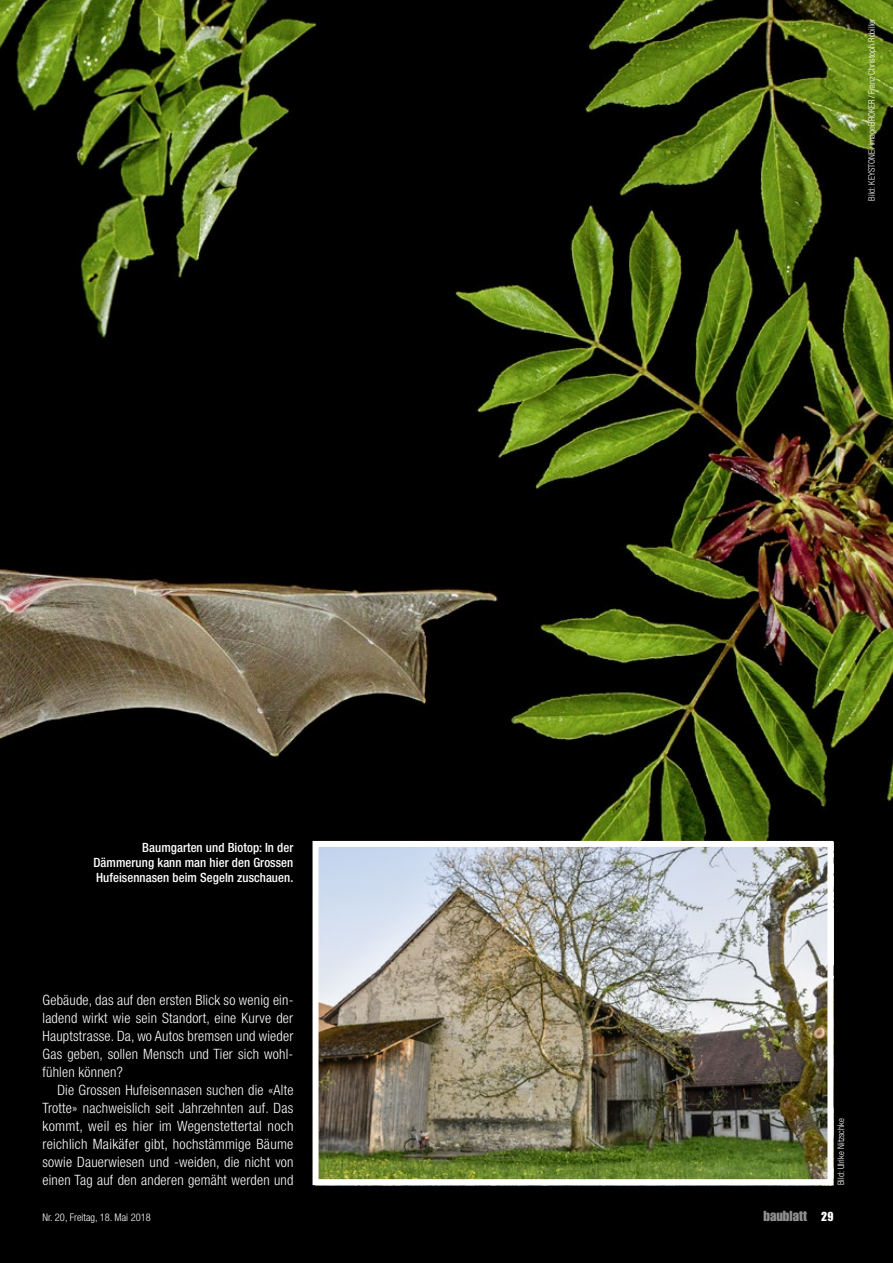
<style>
.page{position:relative;width:893px;height:1263px;background:#fff}
.page>*{position:absolute;margin:0;border:0;box-sizing:border-box;transform-origin:0 0}
.t1{font:300 condensed 14.25px/18px "Helvetica Neue LT Pro";letter-spacing:.015em;color:#fff;text-align:justify}
.t2{font:14.25px "Impact LT Std";color:#8f8f8f}
.t3{font:500 condensed 12.75px/15px "Helvetica Neue LT Pro";letter-spacing:.005em;color:#fff;text-align:justify}
.t4{font:300 condensed 10.5px "Helvetica Neue LT Pro";color:#fff}
.t5{font:300 condensed 9px "Helvetica Neue LT Pro";color:#fff}
.s1{font-size:12.75px;color:#fff}
</style>
<div class="page">
<img style="left:0;top:0;width:893px;height:1263px">
<img style="left:320px;top:848px;width:506px;height:330px">
<div style="left:313px;top:841px;width:520px;height:344px;border:6px solid #fff"></div>
<p class="t5" style="left:867px;top:201px;width:184px;rotate:-90deg">Bild: KEYSTONE /imageBROKER /Franz Christoph Robiller</p>
<p class="t3" style="left:93px;top:840px;width:201px;text-indent:49px">Baumgarten und Biotop: In der Dämmerung kann man hier den Grossen Hufeisennasen beim Segeln zuschauen.</p>
<p class="t1" style="left:43px;top:991px;width:252px">Gebäude, das auf den ersten Blick so wenig ein&shy;ladend wirkt wie sein Standort, eine Kurve der Hauptstrasse. Da, wo Autos bremsen und wieder Gas geben, sollen Mensch und Tier sich wohl&shy;fühlen können?</p>
<p class="t1" style="left:43px;top:1081px;width:253px;text-indent:15px">Die Grossen Hufeisennasen suchen die «Alte Trotte» nachweislich seit Jahrzehnten auf. Das kommt, weil es hier im Wegenstettertal noch reichlich Maikäfer gibt, hochstämmige Bäume sowie Dauerwiesen und -weiden, die nicht von einen Tag auf den anderen gemäht werden und</p>
<p class="t5" style="left:836px;top:1185px;width:68px;rotate:-90deg">Bild: Ulrike Nitzschke</p>
<p class="t4" style="left:43px;top:1211px;width:110px">Nr. 20, Freitag, 18. Mai 2018</p>
<p class="t2" style="left:763px;top:1208px;width:72px">baublatt <span class="s1">29</span></p>
</div>
